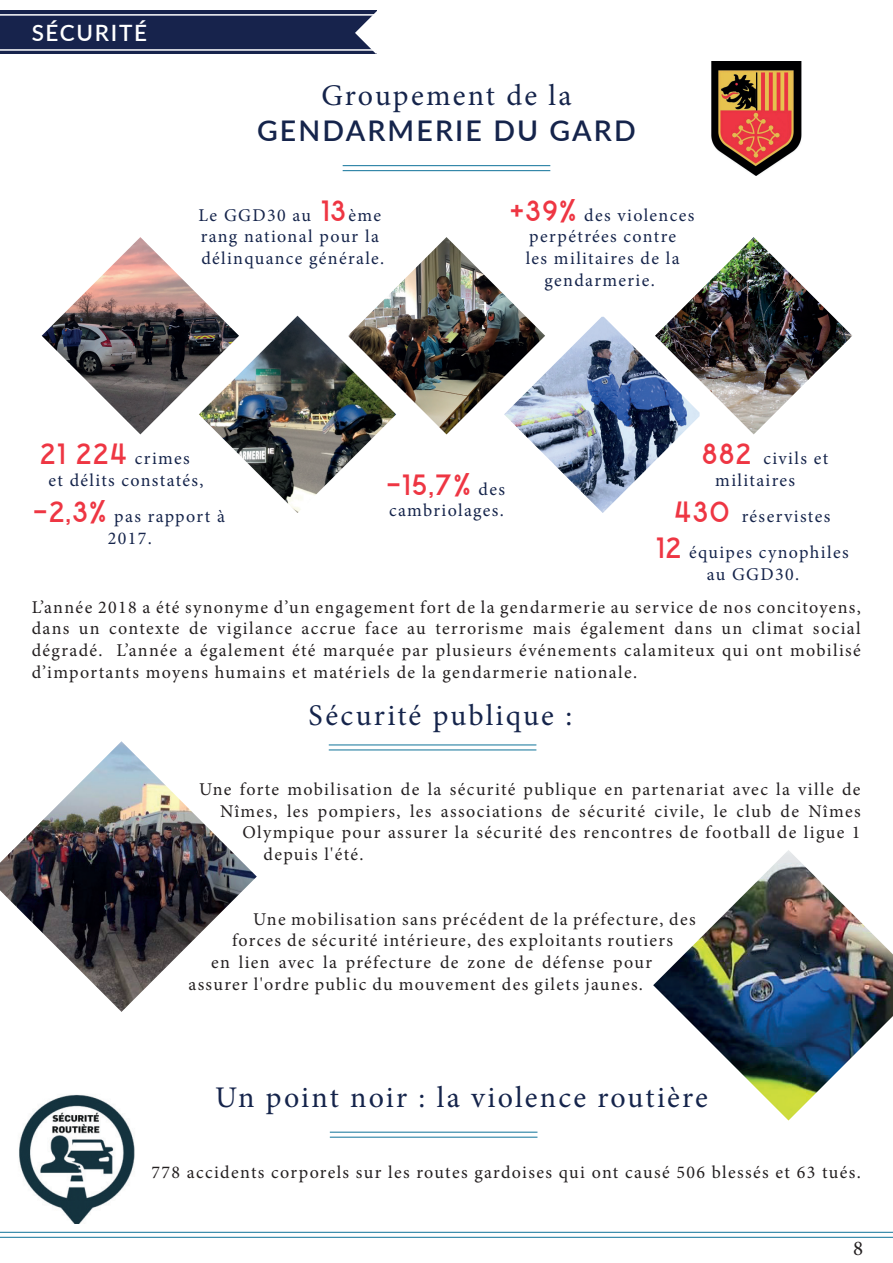
<style>
.page{position:relative;width:893px;height:1263px;background:#fff}
.page>*{position:absolute;margin:0;border:0;box-sizing:border-box;transform-origin:0 0}
.t1{font:30px "Minion Pro";letter-spacing:.075em;color:#15244b}
.t2{font:30px "Blissful Thinking";color:#ee3643}
.t3{font:600 28.5px "Lato";letter-spacing:.075em;color:#15244b}
.t4{font:600 22.5px "Lato";letter-spacing:.075em;color:#fff}
.t5{font:21px "Minion Pro";color:#231f20}
.t6{font:18px/21.6px "Minion Pro";letter-spacing:.075em;color:#231f20;text-align:justify}
.t7{font:18px/21.6px "Minion Pro";letter-spacing:.075em;color:#15244b}
.s1{font-family:"Blissful Thinking";font-size:30px;color:#ee3643}
.s2{font-family:"Minion Pro";font-size:18px;color:#15244b}
</style>
<div class="page">
<div style="left:0;top:11px;width:376px;height:43px;background:#17234c"></div>
<svg style="left:355px;top:11px;width:22px;height:43px"></svg>
<hr style="left:0;top:49px;width:376px;height:2px;background:#fff">
<hr style="left:0;top:14px;width:376px;height:2px;background:#fff">
<hr style="left:343px;top:165px;width:207px;height:1px;background:#107399">
<hr style="left:343px;top:170px;width:207px;height:1px;background:#107399">
<img style="left:42px;top:237px;width:177px;height:197px">
<img style="left:199px;top:316px;width:178px;height:197px">
<img style="left:348px;top:237px;width:179px;height:197px">
<img style="left:504px;top:317px;width:178px;height:196px">
<img style="left:655px;top:237px;width:197px;height:197px">
<hr style="left:0;top:1232px;width:893px;height:1px;background:#107399">
<hr style="left:0;top:1237px;width:893px;height:1px;background:#107399">
<img style="left:711px;top:61px;width:91px;height:115px">
<hr style="left:329px;top:744px;width:207px;height:1px;background:#107399">
<hr style="left:329px;top:749px;width:207px;height:1px;background:#107399">
<img style="left:0;top:741px;width:257px;height:271px">
<img style="left:653px;top:850px;width:240px;height:270px">
<hr style="left:330px;top:1132px;width:207px;height:1px;background:#107399">
<hr style="left:330px;top:1137px;width:207px;height:1px;background:#107399">
<img style="left:19px;top:1094px;width:116px;height:129px">
<p class="t4" style="left:32px;top:17px;width:117px">SÉCURITÉ</p>
<h1 class="t1" style="left:321px;top:75px;width:252px">Groupement de la</h1>
<h2 class="t3" style="left:257px;top:110px;width:380px">GENDARMERIE DU GARD</h2>
<p class="t7" style="left:198px;top:204px;width:187px">Le GGD30 au <span class="s1">13</span>ème rang national pour la délinquance générale.</p>
<p class="t7" style="left:511px;top:204px;width:185px;text-align:center"><span class="s1">+39%</span> des violences perpétrées contre<br>les militaires de la gendarmerie.</p>
<p class="t7" style="left:48px;top:448px;width:156px;text-indent:-7px"><span class="s1">21 224</span> crimes et délits constatés,</p>
<p class="t7" style="left:35px;top:505px;width:192px;text-align:center"><span class="s1">-2,3%</span> pas rapport à<br>2017.</p>
<h1 class="t2" style="left:388px;top:468px;width:119px">-15,7% <span class="s2">des</span></h1>
<p class="t7" style="left:389px;top:500px;width:116px">cambriolages.</p>
<p class="t7" style="left:715px;top:448px;width:114px;text-indent:-12px"><span class="s1">882</span> civils et militaires</p>
<p class="t7" style="left:657px;top:498px;width:193px;line-height:36px;text-align:center"><span class="s1">430</span> réservistes<br><span class="s1">12</span> équipes cynophiles</p>
<p class="t7" style="left:707px;top:563px;width:94px">au GGD30.</p>
<p class="t6" style="left:32px;top:596px;width:831px">L’année 2018 a été synonyme d’un engagement fort de la gendarmerie au service de nos concitoyens, dans un contexte de vigilance accrue face au terrorisme mais également dans un climat social dégradé. L’année a également été marquée par plusieurs événements calamiteux qui ont mobilisé d’importants moyens humains et matériels de la gendarmerie nationale.</p>
<h1 class="t1" style="left:309px;top:695px;width:265px">Sécurité publique :</h1>
<p class="t6" style="left:199px;top:779px;width:663px">Une forte mobilisation de la sécurité publique en partenariat avec la ville de</p>
<p class="t6" style="left:220px;top:800px;width:642px">Nîmes, les pompiers, les associations de sécurité civile, le club de Nîmes</p>
<p class="t6" style="left:243px;top:822px;width:619px">Olympique pour assurer la sécurité des rencontres de football de ligue 1</p>
<p class="t6" style="left:264px;top:843px;width:101px">depuis l'été.</p>
<p class="t6" style="left:253px;top:908px;width:444px">Une mobilisation sans précédent de la préfecture, des</p>
<p class="t6" style="left:232px;top:930px;width:443px">forces de sécurité intérieure, des exploitants routiers</p>
<p class="t6" style="left:211px;top:951px;width:443px">en lien avec la préfecture de zone de défense pour</p>
<p class="t6" style="left:189px;top:973px;width:456px">assurer l'ordre public du mouvement des gilets jaunes.</p>
<h1 class="t1" style="left:215px;top:1077px;width:494px">Un point noir : la violence routière</h1>
<p class="t6" style="left:152px;top:1162px;width:711px">778 accidents corporels sur les routes gardoises qui ont causé 506 blessés et 63 tués.</p>
<p class="t5" style="left:853px;top:1234px;width:12px">8</p>
</div>
